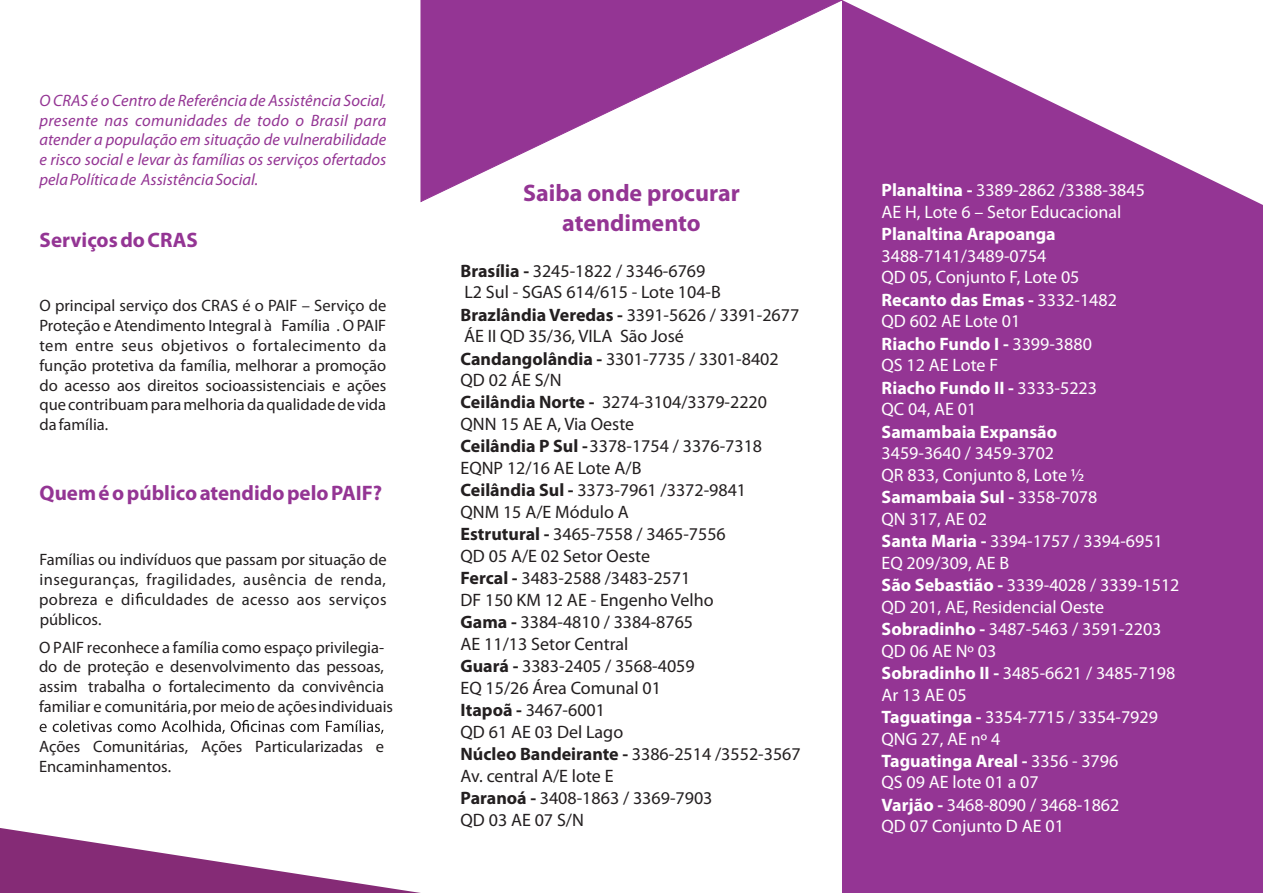
<style>
.page{position:relative;width:1263px;height:893px;background:#fff}
.page>*{position:absolute;margin:0;border:0;box-sizing:border-box;transform-origin:0 0}
.t1{font:700 24px/29.7px "Myriad Pro";color:#943594;text-align:center}
.t2{font:700 21px "Myriad Pro";color:#943594}
.t3{font:18px/21.9px "Myriad Pro";color:#231f20}
.t4{font:18px/21.9px "Myriad Pro";color:#fff}
.t5{font:700 18px "Myriad Pro";color:#fff}
.t6{font:16.5px/19.8px "Myriad Pro";color:#231f20;text-align:justify}
.t7{font:italic 16.5px/19.8px "Myriad Pro";color:#943594;text-align:justify}
.s1{font-weight:700}
</style>
<div class="page">
<svg style="left:842px;top:0;width:421px;height:893px;background:#a04ca0"></svg>
<svg style="left:0;top:828px;width:421px;height:65px"></svg>
<svg style="left:136px;top:593px;width:7px;height:12px"></svg>
<svg style="left:420px;top:0;width:423px;height:203px"></svg>
<svg style="left:40px;top:720px;width:343px;height:14px"></svg>
<p class="t7" style="left:39px;top:90px;width:348px">O CRAS é o Centro de Referência de Assistência Social, presente nas comunidades de todo o Brasil para atender a população em situação de vulnerabilidade e risco social e levar às famílias os serviços ofertados pela Política de Assistência Social.</p>
<p class="t2" style="left:40px;top:226px;width:160px">Serviços do CRAS</p>
<p class="t6" style="left:39px;top:296px;width:348px">O principal serviço dos CRAS é o PAIF – Serviço de Proteção e Atendimento Integral à Família . O PAIF tem entre seus objetivos o fortalecimento da função protetiva da família, melhorar a promoção do acesso aos direitos socioassistenciais e ações que contribuam para melhoria da qualidade de vida da família.</p>
<p class="t2" style="left:40px;top:480px;width:344px">Quem é o público atendido pelo PAIF?</p>
<p class="t6" style="left:39px;top:549px;width:349px">Famílias ou indivíduos que passam por situação de inseguranças, fragilidades, ausência de renda, pobreza e di culdades de acesso aos serviços públicos.</p>
<p class="t6" style="left:39px;top:637px;width:356px;text-align:left">O PAIF reconhece a família como espaço privilegia&shy;do de proteção e desenvolvimento das pessoas, assim trabalha o fortalecimento da convivência familiar e comunitária,por meiode açõesindividuais</p>
<p class="t6" style="left:39px;top:736px;width:346px">Ações Comunitárias, Ações Particularizadas e<br>Encaminhamentos.</p>
<h1 class="t1" style="left:523px;top:178px;width:218px">Saiba onde procurar atendimento</h1>
<p class="t3" style="left:460px;top:259px;width:342px"><span class="s1">Brasília -</span> 3245-1822 / 3346-6769<br>L2 Sul - SGAS 614/615 - Lote 104-B<br><span class="s1">Brazlândia Veredas -</span> 3391-5626 / 3391-2677<br>ÁE II QD 35/36, VILA São José<br><span class="s1">Candangolândia -</span> 3301-7735 / 3301-8402<br>QD 02 ÁE S/N<br><span class="s1">Ceilândia Norte -</span> 3274-3104/3379-2220<br>QNN 15 AE A, Via Oeste<br><span class="s1">Ceilândia P Sul -</span> 3378-1754 / 3376-7318<br>EQNP 12/16 AE Lote A/B<br><span class="s1">Ceilândia Sul -</span> 3373-7961 /3372-9841<br>QNM 15 A/E Módulo A<br><span class="s1">Estrutural -</span> 3465-7558 / 3465-7556<br>QD 05 A/E 02 Setor Oeste<br><span class="s1">Fercal -</span> 3483-2588 /3483-2571<br>DF 150 KM 12 AE - Engenho Velho<br><span class="s1">Gama -</span> 3384-4810 / 3384-8765<br>AE 11/13 Setor Central<br><span class="s1">Guará -</span> 3383-2405 / 3568-4059<br>EQ 15/26 Área Comunal 01<br><span class="s1">Itapoã -</span> 3467-6001<br>QD 61 AE 03 Del Lago<br><span class="s1">Núcleo Bandeirante -</span> 3386-2514 /3552-3567<br>Av. central A/E lote E<br><span class="s1">Paranoá -</span> 3408-1863 / 3369-7903<br>QD 03 AE 07 S/N</p>
<p class="t4" style="left:881px;top:179px;width:265px"><span class="s1">Planaltina -</span> 3389-2862 /3388-3845<br>AE H, Lote 6 – Setor Educacional</p>
<p class="t5" style="left:881px;top:222px;width:176px">Planaltina Arapoanga</p>
<p class="t4" style="left:881px;top:245px;width:237px">3488-7141/3489-0754<br>QD 05, Conjunto F, Lote 05<br><span class="s1">Recanto das Emas -</span> 3332-1482<br>QD 602 AE Lote 01<br><span class="s1">Riacho Fundo I -</span> 3399-3880<br>QS 12 AE Lote F<br><span class="s1">Riacho Fundo II -</span> 3333-5223<br>QC 04, AE 01</p>
<p class="t5" style="left:881px;top:420px;width:177px">Samambaia Expansão</p>
<p class="t4" style="left:881px;top:442px;width:299px">3459-3640 / 3459-3702<br>QR 833, Conjunto 8, Lote ½<br><span class="s1">Samambaia Sul -</span> 3358-7078<br>QN 317, AE 02<br><span class="s1">Santa Maria -</span> 3394-1757 / 3394-6951<br>EQ 209/309, AE B<br><span class="s1">São Sebastião -</span> 3339-4028 / 3339-1512<br>QD 201, AE, Residencial Oeste<br><span class="s1">Sobradinho -</span> 3487-5463 / 3591-2203<br>QD 06 AE Nº 03<br><span class="s1">Sobradinho II -</span> 3485-6621 / 3485-7198<br>Ar 13 AE 05<br><span class="s1">Taguatinga -</span> 3354-7715 / 3354-7929<br>QNG 27, AE nº 4<br><span class="s1">Taguatinga Areal -</span> 3356 - 3796<br>QS 09 AE lote 01 a 07<br><span class="s1">Varjão -</span> 3468-8090 / 3468-1862<br>QD 07 Conjunto D AE 01</p>
</div>
